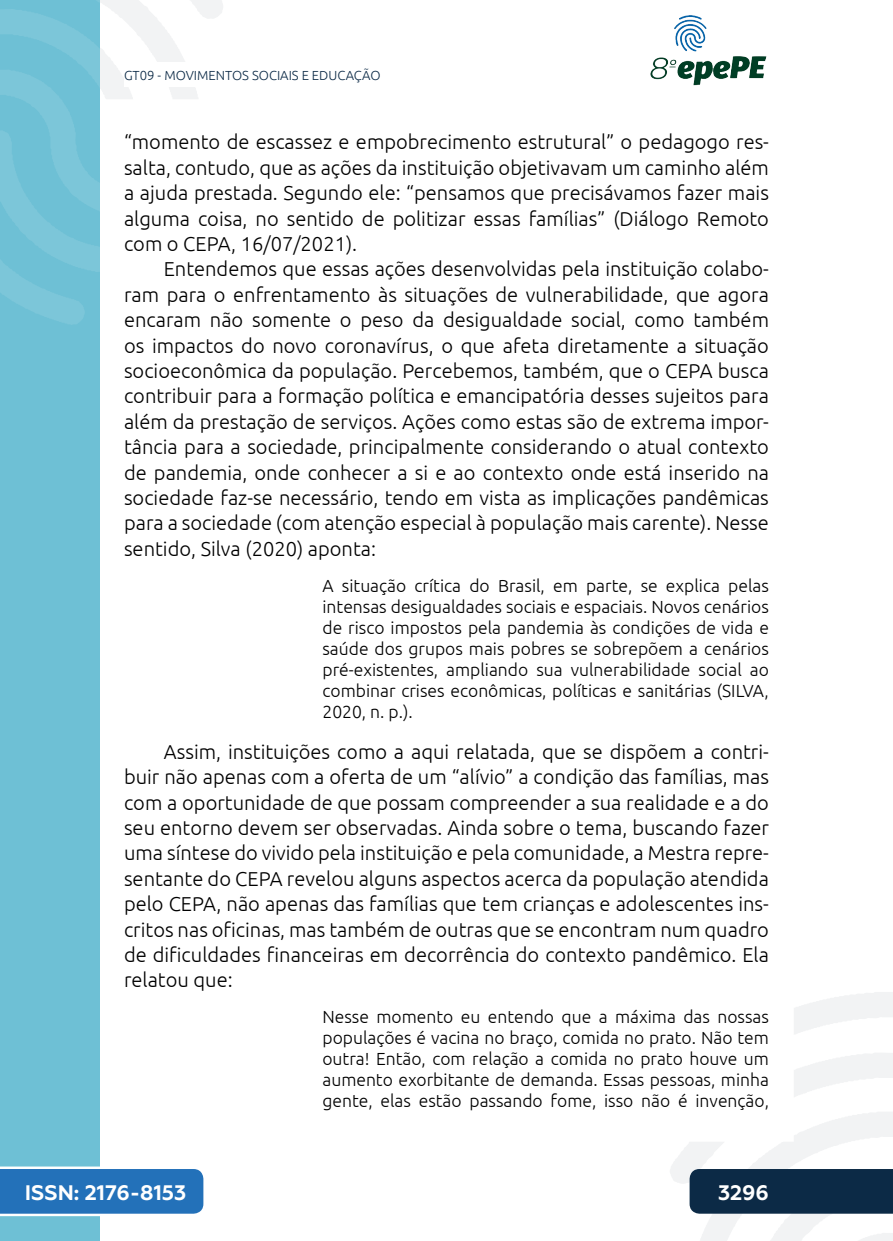
<style>
.page{position:relative;width:893px;height:1241px;background:#fff}
.page>*{position:absolute;margin:0;border:0;box-sizing:border-box;transform-origin:0 0}
.t1{font:700 21px "Geometria";color:#fff}
._5_CORPO{font:300 20.12px/25.4px "Ubuntu";color:#000;text-align:justify}
._8_CITACAO{font:300 17.5px/21px "Ubuntu";color:#000;text-align:justify}
.t2{font:300 13.12px "Ubuntu";color:#0c2a46}
</style>
<div class="page">
<svg style="left:670px;top:992px;width:223px;height:248px"></svg>
<svg style="left:99px;top:0;width:124px;height:324px"></svg>
<img style="left:650px;top:15px;width:117px;height:71px">
<div style="left:0;top:0;width:99px;height:1240px;background:#6ec0d5"></div>
<svg style="left:0;top:0;width:99px;height:325px"></svg>
<svg style="left:0;top:1166px;width:203px;height:49px;background:#367dbf"></svg>
<div style="left:690px;top:1168px;width:203px;height:45px;background:#0c2a46"></div>
<div style="left:124px;top:62px;width:516px;height:25px;background:#fff"></div>
<p class="t2" style="left:124px;top:67px;width:258px">GT09 - MOVIMENTOS SOCIAIS E EDUCAÇÃO</p>
<p class="_5_CORPO" style="left:124px;top:129px;width:646px">“momento de escassez e empobrecimento estrutural” o pedagogo res&shy;salta, contudo, que as ações da instituição objetivavam um caminho além a ajuda prestada. Segundo ele: “pensamos que precisávamos fazer mais alguma coisa, no sentido de politizar essas famílias” (Diálogo Remoto com o CEPA, 16/07/2021).</p>
<p class="_5_CORPO" style="left:124px;top:256px;width:646px;text-indent:40px">Entendemos que essas ações desenvolvidas pela instituição colabo&shy;ram para o enfrentamento às situações de vulnerabilidade, que agora encaram não somente o peso da desigualdade social, como também os impactos do novo coronavírus, o que afeta diretamente a situação socioeconômica da população. Percebemos, também, que o CEPA busca contribuir para a formação política e emancipatória desses sujeitos para além da prestação de serviços. Ações como estas são de extrema impor&shy;tância para a sociedade, principalmente considerando o atual contexto de pandemia, onde conhecer a si e ao contexto onde está inserido na sociedade faz-se necessário, tendo em vista as implicações pandêmicas para a sociedade (com atenção especial à população mais carente). Nesse sentido, Silva (2020) aponta:</p>
<p class="_8_CITACAO" style="left:322px;top:574px;width:448px">A situação crítica do Brasil, em parte, se explica pelas intensas desigualdades sociais e espaciais. Novos cenários de risco impostos pela pandemia às condições de vida e saúde dos grupos mais pobres se sobrepõem a cenários pré-existentes, ampliando sua vulnerabilidade social ao combinar crises econômicas, políticas e sanitárias (SILVA, 2020, n. p.).</p>
<p class="_5_CORPO" style="left:124px;top:738px;width:646px;text-indent:40px">Assim, instituições como a aqui relatada, que se dispõem a contri&shy;buir não apenas com a oferta de um “alívio” a condição das famílias, mas com a oportunidade de que possam compreender a sua realidade e a do seu entorno devem ser observadas. Ainda sobre o tema, buscando fazer uma síntese do vivido pela instituição e pela comunidade, a Mestra repre&shy;sentante do CEPA revelou alguns aspectos acerca da população atendida pelo CEPA, não apenas das famílias que tem crianças e adolescentes ins&shy;critos nas oficinas, mas também de outras que se encontram num quadro de dificuldades financeiras em decorrência do contexto pandêmico. Ela relatou que:</p>
<p class="_8_CITACAO" style="left:322px;top:1005px;width:448px">Nesse momento eu entendo que a máxima das nossas populações é vacina no braço, comida no prato. Não tem outra! Então, com relação a comida no prato houve um aumento exorbitante de demanda. Essas pessoas, minha gente, elas estão passando fome, isso não é invenção,</p>
<p class="t1" style="left:25px;top:1179px;width:163px">ISSN: 2176-8153</p>
<p class="t1" style="left:718px;top:1179px;width:52px">3296</p>
</div>
